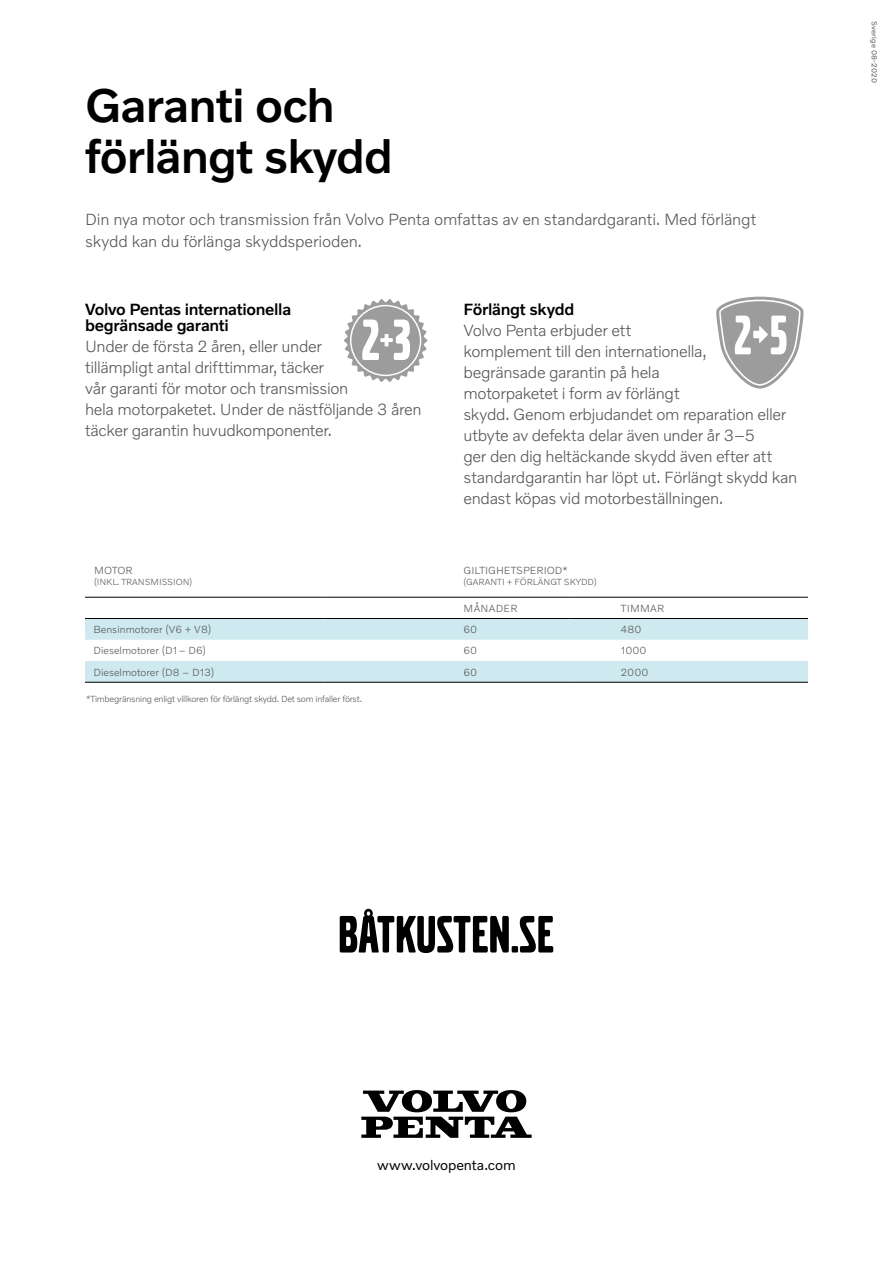
<style>
.page{position:relative;width:893px;height:1263px;background:#fff}
.page>*{position:absolute;margin:0;border:0;box-sizing:border-box;transform-origin:0 0}
.t1{font:500 48px/51px "Volvo Novum";letter-spacing:-.02em;color:#000}
.t2{font:300 16.5px/21px "Volvo Novum";letter-spacing:-.02em;color:#565655}
.t3{font:500 16.5px/16.5px "Volvo Novum";letter-spacing:-.02em;color:#000}
.t4{font:14.25px "Volvo Novum";letter-spacing:-.01em;color:#000}
.t5{font:300 10.5px "Volvo Novum";color:#565655}
.t6{font:300 10.5px "Volvo Novum";letter-spacing:.02em;color:#565655}
.t7{font:300 9px "Volvo Novum";letter-spacing:-.02em;color:#565655}
.t8{font:300 9px "Volvo Novum";color:#565655}
.t9{font:7.5px "Volvo Novum";letter-spacing:.02em;color:#565655}
</style>
<div class="page">
<svg style="left:85px;top:619px;width:723px;height:63px;fill:#cee9ef"></svg>
<hr style="left:85px;top:618px;width:238px;height:1px;background:#000">
<hr style="left:323px;top:618px;width:247px;height:1px;background:#000">
<hr style="left:570px;top:618px;width:238px;height:1px;background:#000">
<hr style="left:85px;top:597px;width:238px;height:1px;background:#000">
<hr style="left:323px;top:597px;width:247px;height:1px;background:#000">
<hr style="left:570px;top:597px;width:238px;height:1px;background:#000">
<hr style="left:85px;top:682px;width:238px;height:1px;background:#000">
<hr style="left:323px;top:682px;width:247px;height:1px;background:#000">
<hr style="left:570px;top:682px;width:238px;height:1px;background:#000">
<svg style="left:361px;top:1090px;width:171px;height:48px"></svg>
<svg style="left:344px;top:299px;width:83px;height:83px"></svg>
<svg style="left:716px;top:297px;width:87px;height:92px"></svg>
<svg style="left:340px;top:909px;width:213px;height:44px"></svg>
<h1 class="t1" style="left:85px;top:78px;width:309px">Garanti och förlängt skydd</h1>
<p class="t2" style="left:85px;top:209px;width:673px">Din nya motor och transmission från Volvo Penta omfattas av en standardgaranti. Med förlängt skydd kan du förlänga skyddsperioden.</p>
<p class="t3" style="left:85px;top:300px;width:208px">Volvo Pentas internationella begränsade garanti</p>
<p class="t2" style="left:85px;top:335px;width:338px">Under de första 2 åren, eller under<br>tillämpligt antal drifttimmar, täcker<br>vår garanti för motor och transmission<br>hela motorpaketet. Under de nästföljande 3 åren täcker garantin huvudkomponenter.</p>
<p class="t5" style="left:94px;top:563px;width:40px">MOTOR</p>
<p class="t8" style="left:94px;top:576px;width:100px">(INKL. TRANSMISSION)</p>
<p class="t3" style="left:463px;top:300px;width:112px">Förlängt skydd</p>
<p class="t2" style="left:463px;top:319px;width:335px">Volvo Penta erbjuder ett<br>komplement till den internationella,<br>begränsade garantin på hela<br>motorpaketet i form av förlängt<br>skydd. Genom erbjudandet om reparation eller utbyte av defekta delar även under år 3–5<br>ger den dig heltäckande skydd även efter att standardgarantin har löpt ut. Förlängt skydd kan endast köpas vid motorbeställningen.</p>
<p class="t5" style="left:464px;top:563px;width:106px">GILTIGHETSPERIOD*</p>
<p class="t8" style="left:463px;top:576px;width:135px">(GARANTI + FÖRLÄNGT SKYDD)</p>
<p class="t6" style="left:464px;top:601px;width:56px">MÅNADER</p>
<p class="t5" style="left:621px;top:601px;width:45px">TIMMAR</p>
<p class="t5" style="left:94px;top:623px;width:119px">Bensinmotorer (V6 + V8)</p>
<p class="t5" style="left:463px;top:623px;width:15px">60</p>
<p class="t5" style="left:621px;top:623px;width:22px">480</p>
<p class="t5" style="left:94px;top:644px;width:114px">Dieselmotorer (D1 – D6)</p>
<p class="t5" style="left:463px;top:644px;width:15px">60</p>
<p class="t5" style="left:621px;top:644px;width:27px">1000</p>
<p class="t5" style="left:94px;top:665px;width:122px">Dieselmotorer (D8 – D13)</p>
<p class="t5" style="left:463px;top:665px;width:15px">60</p>
<p class="t5" style="left:621px;top:665px;width:29px">2000</p>
<p class="t7" style="left:86px;top:693px;width:277px">*Timbegränsning enligt villkoren för förlängt skydd. Det som infaller först.</p>
<p class="t9" style="left:879px;top:21px;width:63px;rotate:90deg">Sverige 08-2020</p>
<p class="t4" style="left:377px;top:1156px;width:140px">www.volvopenta.com</p>
</div>
